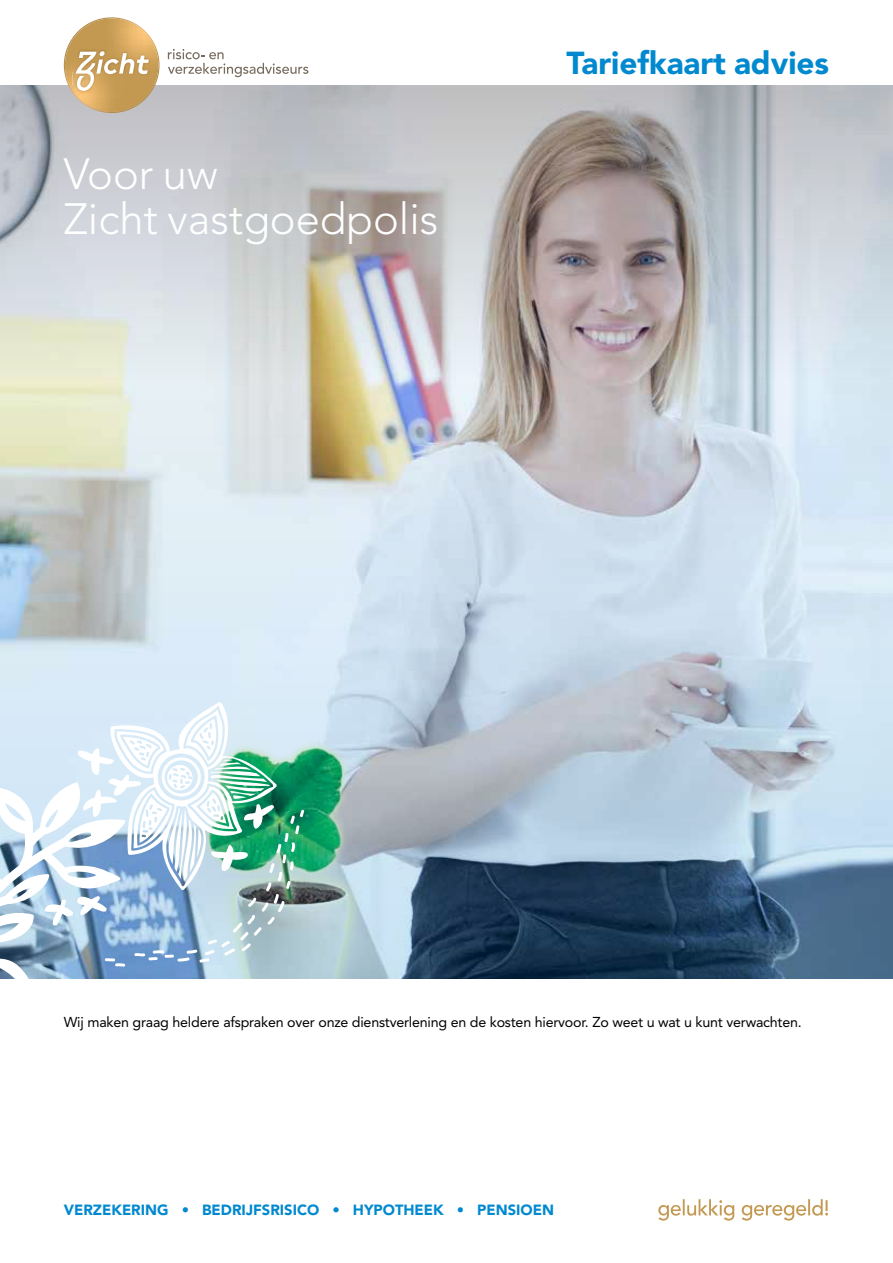
<style>
.page{position:relative;width:893px;height:1263px;background:#fff}
.page>*{position:absolute;margin:0;border:0;box-sizing:border-box;transform-origin:0 0}
.t1{font:300 43.5px/45px "Avenir LT Std";color:#fff}
.t2{font:900 31.5px "Avenir LT Std";color:#0089cf}
.t3{font:900 14.7px "Avenir LT Std";color:#0089cf}
.t4{font:14.25px "Avenir LT Std";letter-spacing:-.015em;color:#000}
</style>
<div class="page">
<img style="left:0;top:85px;width:893px;height:893px">
<img style="left:0;top:702px;width:304px;height:277px">
<svg style="left:77px;top:748px;width:64px;height:69px"></svg>
<svg style="left:211px;top:845px;width:37px;height:26px"></svg>
<svg style="left:244px;top:804px;width:30px;height:25px"></svg>
<svg style="left:44px;top:895px;width:63px;height:30px"></svg>
<svg style="left:168px;top:49px;width:140px;height:28px"></svg>
<svg style="left:64px;top:17px;width:96px;height:96px"></svg>
<svg style="left:658px;top:1199px;width:170px;height:21px"></svg>
<h1 class="t1" style="left:64px;top:151px;width:376px">Voor uw<br>Zicht vastgoedpolis</h1>
<h2 class="t2" style="left:567px;top:44px;width:264px">TARIEFKAART ADVIES</h2>
<p class="t4" style="left:64px;top:1014px;width:739px">Wij maken graag heldere afspraken over onze dienstverlening en de kosten hiervoor. Zo weet u wat u kunt verwachten.</p>
<p class="t3" style="left:64px;top:1200px;width:492px">VERZEKERING • BEDRIJFSRISICO • HYPOTHEEK • PENSIOEN</p>
</div>
